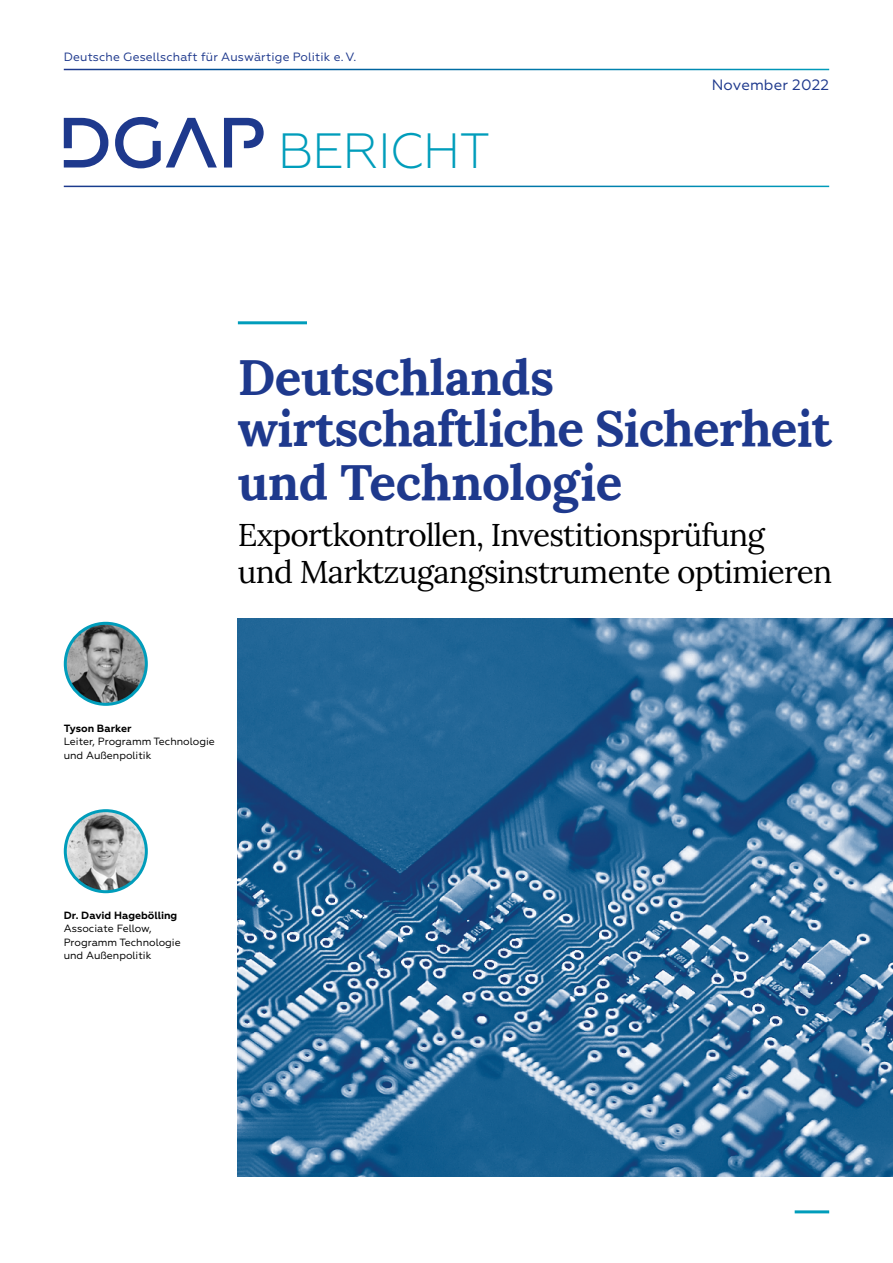
<style>
.page{position:relative;width:893px;height:1263px;background:#fff}
.page>*{position:absolute;margin:0;border:0;box-sizing:border-box;transform-origin:0 0}
.t1{font:700 49.5px/52.5px "Lora";letter-spacing:-.02em;color:#1e398d}
.t2{font:300 49.5px "Geometria";letter-spacing:-.025em;color:#009dbb}
.t3{font:31.5px/37.5px "Lora";letter-spacing:-.025em;color:#000}
.t4{font:15px "Geometria";letter-spacing:.01em;color:#1e398d}
.t5{font:12px "Geometria";letter-spacing:.01em;color:#1e398d}
.t6{font:10.5px/13.5px "Geometria";color:#000}
.t7{font:700 10.5px "Geometria";color:#000}
</style>
<div class="page">
<svg style="left:64px;top:117px;width:200px;height:51px"></svg>
<hr style="left:795px;top:1210px;width:34px;height:3px;background:#009dbb">
<img style="left:65px;top:623px;width:81px;height:81px;border-radius:41px">
<div style="left:64px;top:622px;width:84px;height:84px;border:3px solid #009dbb;border-radius:50%"></div>
<hr style="left:238px;top:321px;width:262px;height:3px;background:#009dbb">
<div style="left:307px;top:287px;width:522px;height:52px;background:#fff"></div>
<img style="left:238px;top:619px;width:655px;height:557px">
<img style="left:65px;top:811px;width:81px;height:81px;border-radius:41px">
<div style="left:64px;top:809px;width:84px;height:84px;border:3px solid #009dbb;border-radius:50%"></div>
<p class="t5" style="left:64px;top:49px;width:294px">Deutsche Gesellschaft für Auswärtige Politik e.V.</p>
<h1 class="t2" style="left:278px;top:122px;width:214px">BERICHT</h1>
<h3 class="t4" style="left:712px;top:76px;width:119px">November 2022</h3>
<h1 class="t1" style="left:238px;top:346px;width:595px">Deutschlands wirtschaftliche Sicherheit und Technologie</h1>
<h2 class="t3" style="left:238px;top:514px;width:596px">Exportkontrollen, Investitionsprüfung<br>und Marktzugangsinstrumente optimieren</h2>
<p class="t7" style="left:64px;top:722px;width:69px">Tyson Barker</p>
<p class="t6" style="left:64px;top:735px;width:153px">Leiter, Programm Technologie und Außenpolitik</p>
<p class="t7" style="left:64px;top:909px;width:115px">Dr. David Hagebölling</p>
<p class="t6" style="left:64px;top:922px;width:118px">Associate Fellow,<br>Programm Technologie und Außenpolitik</p>
</div>
